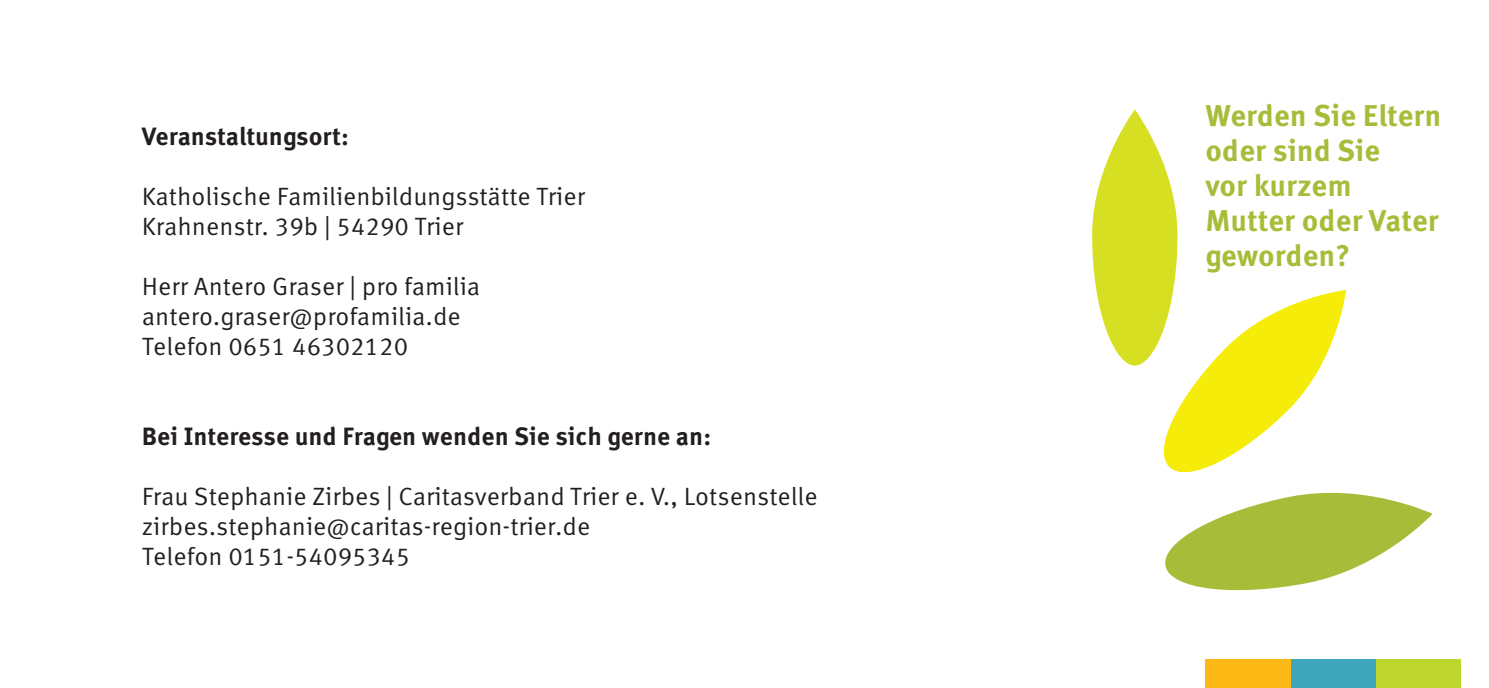
<style>
.page{position:relative;width:1489px;height:688px;background:#fff}
.page>*{position:absolute;margin:0;border:0;box-sizing:border-box;transform-origin:0 0}
.t1{font:700 30px/35px "Meta Correspondence Pro";color:#a7bd39}
.t2{font:25px/30px "Meta Correspondence Pro";color:#231f20}
.t3{font:700 25px "Meta Correspondence Pro";color:#231f20}
</style>
<div class="page">
<div style="left:1375px;top:659px;width:85px;height:28px;background:#bed630"></div>
<div style="left:1290px;top:659px;width:85px;height:28px;background:#3fa6bc"></div>
<div style="left:1205px;top:659px;width:85px;height:28px;background:#fcb814"></div>
<svg style="left:1165px;top:494px;width:268px;height:97px"></svg>
<svg style="left:1163px;top:289px;width:190px;height:205px"></svg>
<svg style="left:1085px;top:98px;width:98px;height:274px;fill:#d6df21"></svg>
<div style="left:1079px;top:92px;width:111px;height:286px;border:13px solid #fff;border-radius:50%"></div>
<p class="t3" style="left:142px;top:116px;width:209px">Veranstaltungsort:</p>
<p class="t2" style="left:142px;top:179px;width:445px">Katholische Familienbildungsstätte Trier<br>Krahnenstr. 39b | 54290 Trier</p>
<p class="t2" style="left:142px;top:269px;width:340px">Herr Antero Graser | pro familia antero.graser@profamilia.de<br>Telefon 0651 46302120</p>
<p class="t3" style="left:142px;top:416px;width:571px">Bei Interesse und Fragen wenden Sie sich gerne an:</p>
<p class="t2" style="left:142px;top:479px;width:677px">Frau Stephanie Zirbes | Caritasverband Trier e. V., Lotsenstelle zirbes.stephanie@caritas-region-trier.de<br>Telefon 0151-54095345</p>
<p class="t1" style="left:1205px;top:96px;width:237px">Werden Sie Eltern oder sind Sie<br>vor kurzem<br>Mutter oder Vater geworden?</p>
</div>
